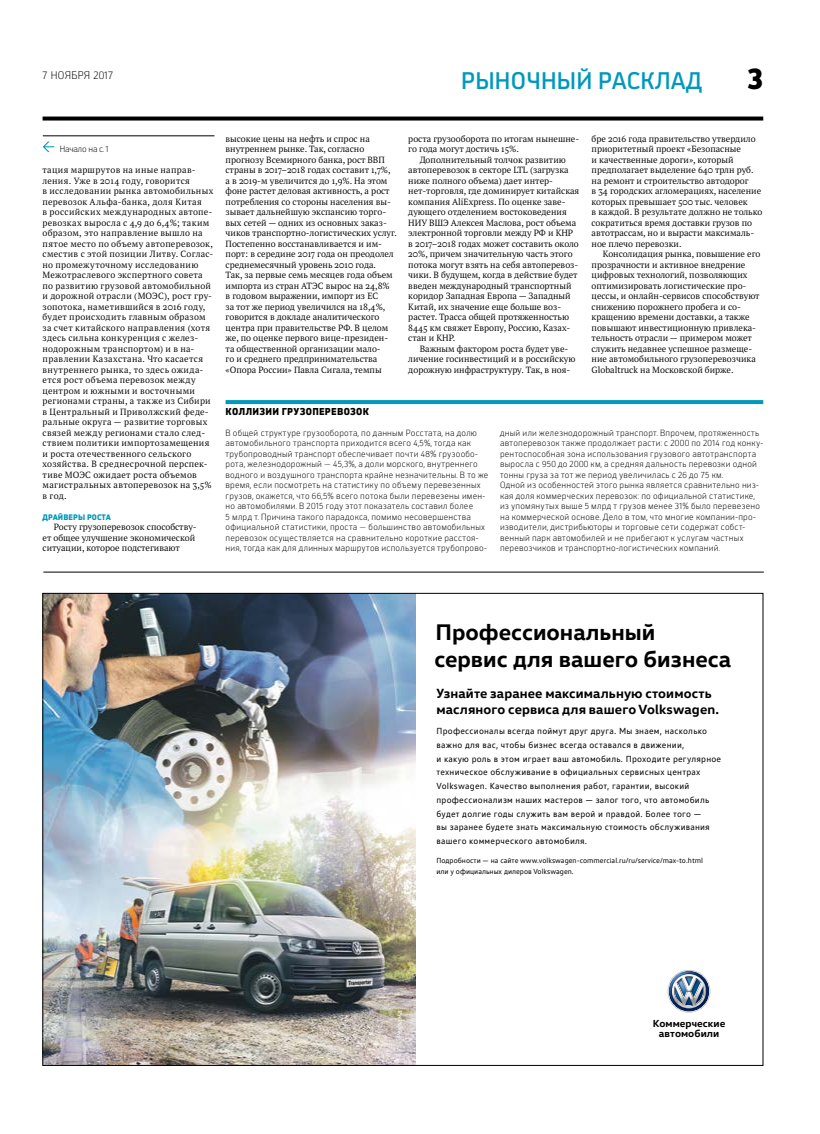
<style>
.page{position:relative;width:820px;height:1134px;background:#fff}
.page>*{position:absolute;margin:0;border:0;box-sizing:border-box;transform-origin:0 0}
.t1{font:700 30px "RBC Grotesk";color:#000}
.t2{font:24px "RBC Grotesk";letter-spacing:.01em;color:#0098bb}
.t3{font:700 23px/27.6px "VW Head";color:#000}
.t4{font:700 13.5px/16.2px "VW Head";letter-spacing:.01em;color:#000}
.t5{font:300 11px "RBC Grotesk";letter-spacing:.03em;color:#000}
.t6{font:700 10.4px "VW Head";letter-spacing:.005em;color:#000}
.t7{font:700 10px "RBC Grotesk";letter-spacing:.025em;color:#000}
.t8{font:9px/10.5px "PT Serif Pro";color:#000}
.t9{font:300 9px/10.5px "RBC Grotesk";letter-spacing:.025em;color:#000}
.t10{font:9px/10.5px "PT Serif Pro";letter-spacing:.03em;color:#000}
.t11{font:9px/13.7px "VW Text";letter-spacing:.025em;color:#000}
.t12{font:300 9px "RBC Grotesk";letter-spacing:-.015em;color:#000}
.t13{font:700 8px "RBC Grotesk";letter-spacing:.01em;color:#0098bb}
.t14{font:7.5px/11.2px "VW Text";color:#000}
.t15{font:7.5px "VW Text";color:#fff}
</style>
<div class="page">
<hr style="left:43px;top:136px;width:171px;height:1px;background:#000">
<svg style="left:43px;top:142px;width:11px;height:10px"></svg>
<svg style="left:225px;top:400px;width:538px;height:4px;background:#0599bc"></svg>
<svg style="left:43px;top:117px;width:720px;height:4px;background:#1d1d1d"></svg>
<img style="left:45px;top:595px;width:371px;height:469px">
<svg style="left:667px;top:970px;width:44px;height:42px"></svg>
<hr style="left:44px;top:572px;width:719px;height:1px;background:#000">
<p class="t5" style="left:43px;top:69px;width:72px">7 НОЯБРЯ 2017</p>
<h2 class="t2" style="left:461px;top:68px;width:242px">РЫНОЧНЫЙ РАСКЛАД</h2>
<h1 class="t1" style="left:747px;top:62px;width:17px">3</h1>
<p class="t12" style="left:60px;top:144px;width:50px">Начало на с. 1</p>
<p class="t10" style="left:43px;top:164px;width:172px">тация маршрутов на иные направ&shy;ления. Уже в 2014 году, говорится<br>в исследовании рынка автомобильных перевозок Альфа-банка, доля Китая<br>в российских международных автопе&shy;ревозках выросла с 4,9 до 6,4%; таким образом, это направление вышло на пятое место по объему автоперевозок, сместив с этой позиции Литву. Соглас&shy;но промежуточному исследованию Межотраслевого экспертного совета по развитию грузовой автомобильной и дорожной отрасли (МОЭС), рост гру&shy;зопотока, наметившийся в 2016 году, будет происходить главным образом за счет китайского направления (хотя здесь сильна конкуренция с желез&shy;нодорожным транспортом) и в на&shy;правлении Казахстана. Что касается внутреннего рынка, то здесь ожида&shy;ется рост объема перевозок между центром и южными и восточными регионами страны, а также из Сибири в Центральный и Приволжский феде&shy;ральные округа — развитие торговых связей между регионами стало след&shy;ствием политики импортозамещения и роста отечественного сельского хозяйства. В среднесрочной перспек&shy;тиве МОЭС ожидает роста объемов магистральных автоперевозок на 3,5% в год.</p>
<p class="t13" style="left:43px;top:512px;width:70px">ДРАЙВЕРЫ РОСТА</p>
<p class="t8" style="left:43px;top:521px;width:155px;text-indent:11px">Росту грузоперевозок способству&shy;ет общее улучшение экономической ситуации, которое подстегивают</p>
<p class="t8" style="left:225px;top:133px;width:173px">высокие цены на нефть и спрос на внутреннем рынке. Так, согласно прогнозу Всемирного банка, рост ВВП страны в 2017–2018 годах составит 1,7%, а в 2019-м увеличится до 1,9%. На этом фоне растет деловая активность, а рост потребления со стороны населения вы&shy;зывает дальнейшую экспансию торго&shy;вых сетей — одних из основных заказ&shy;чиков транспортно-логистических услуг.<br>Постепенно восстанавливается и им&shy;порт: в середине 2017 года он преодолел среднемесячный уровень 2010 года.<br>Так, за первые семь месяцев года объем импорта из стран АТЭС вырос на 24,8%<br>в годовом выражении, импорт из ЕС<br>за тот же период увеличился на 18,4%, говорится в докладе аналитического центра при правительстве РФ. В целом же, по оценке первого вице-президен&shy;та общественной организации мало-<br>го и среднего предпринимательства «Опора России» Павла Сигала, темпы</p>
<p class="t8" style="left:408px;top:133px;width:172px">роста грузооборота по итогам нынешне&shy;го года могут достичь 15%.</p>
<p class="t8" style="left:408px;top:154px;width:172px;text-indent:11px">Дополнительный толчок развитию автоперевозок в секторе LTL (загрузка ниже полного объема) дает интер&shy;нет-торговля, где доминирует китайская компания AliExpress. По оценке заве&shy;дующего отделением востоковедения НИУ ВШЭ Алексея Маслова, рост объема электронной торговли между РФ и КНР в 2017–2018 годах может составить около 20%, причем значительную часть этого потока могут взять на себя автоперевоз&shy;чики. В будущем, когда в действие будет введен международный транспортный коридор Западная Европа — Западный Китай, их значение еще больше воз&shy;растет. Трасса общей протяженностью 8445 км свяжет Европу, Россию, Казах&shy;стан и КНР.</p>
<p class="t8" style="left:408px;top:343px;width:168px;text-align:center">Важным фактором роста будет уве&shy;личение госинвестиций и в российскую дорожную инфраструктуру. Так, в ноя-</p>
<p class="t8" style="left:591px;top:133px;width:172px">бре 2016 года правительство утвердило приоритетный проект «Безопасные<br>и качественные дороги», который предполагает выделение 640 трлн руб. на ремонт и строительство автодорог<br>в 34 городских агломерациях, население которых превышает 500 тыс. человек<br>в каждой. В результате должно не только сократиться время доставки грузов по автотрассам, но и вырасти максималь&shy;ное плечо перевозки.</p>
<p class="t8" style="left:591px;top:248px;width:170px;text-indent:11px">Консолидация рынка, повышение его прозрачности и активное внедрение цифровых технологий, позволяющих оптимизировать логистические про&shy;цессы, и онлайн-сервисов способствуют снижению порожнего пробега и со&shy;кращению времени доставки, а также повышают инвестиционную привлека&shy;тельность отрасли — примером может служить недавнее успешное размеще&shy;ние автомобильного грузоперевозчика Globaltruck на Московской бирже.</p>
<p class="t7" style="left:225px;top:405px;width:145px">КОЛЛИЗИИ ГРУЗОПЕРЕВОЗОК</p>
<p class="t9" style="left:225px;top:427px;width:264px">В общей структуре грузооборота, по данным Росстата, на долю автомобильного транспорта приходится всего 4,5%, тогда как трубопроводный транспорт обеспечивает почти 48% грузообо&shy;рота, железнодорожный — 45,3%, а доли морского, внутреннего водного и воздушного транспорта крайне незначительны. В то же время, если посмотреть на статистику по объему перевезенных грузов, окажется, что 66,5% всего потока были перевезены имен&shy;но автомобилями. В 2015 году этот показатель составил более<br>5 млрд т. Причина такого парадокса, помимо несовершенства официальной статистики, проста — большинство автомобильных перевозок осуществляется на сравнительно короткие расстоя&shy;ния, тогда как для длинных маршрутов используется трубопрово-</p>
<p class="t9" style="left:500px;top:428px;width:264px">дный или железнодорожный транспорт. Впрочем, протяженность автоперевозок также продолжает расти: с 2000 по 2014 год конку&shy;рентоспособная зона использования грузового автотранспорта выросла с 950 до 2000 км, а средняя дальность перевозки одной тонны груза за тот же период увеличилась с 26 до 75 км.<br>Одной из особенностей этого рынка является сравнительно низ&shy;кая доля коммерческих перевозок: по официальной статистике, из упомянутых выше 5 млрд т грузов менее 31% было перевезено на коммерческой основе. Дело в том, что многие компании-про&shy;изводители, дистрибьюторы и торговые сети содержат собст&shy;венный парк автомобилей и не прибегают к услугам частных перевозчиков и транспортно-логистических компаний.</p>
<h3 class="t3" style="left:434px;top:617px;width:298px">Профессиональный сервис для вашего бизнеса</h3>
<h3 class="t4" style="left:436px;top:684px;width:284px">Узнайте заранее максимальную стоимость масляного сервиса для вашего Volkswagen.</h3>
<p class="t11" style="left:436px;top:724px;width:286px">Профессионалы всегда поймут друг друга. Мы знаем, насколько важно для вас, чтобы бизнес всегда оставался в движении,<br>и какую роль в этом играет ваш автомобиль. Проходите регулярное техническое обслуживание в официальных сервисных центрах Volkswagen. Качество выполнения работ, гарантии, высокий профессионализм наших мастеров — залог того, что автомобиль будет долгие годы служить вам верой и правдой. Более того —<br>вы заранее будете знать максимальную стоимость обслуживания вашего коммерческого автомобиля.</p>
<p class="t14" style="left:436px;top:855px;width:268px">Подробности — на сайте www.volkswagen-commercial.ru/ru/service/max-to.html или у официальных дилеров Volkswagen.</p>
<p class="t15" style="left:394px;top:1038px;width:29px;rotate:-90deg">Реклама</p>
<p class="t6" style="left:652px;top:1016px;width:74px">Коммерческие</p>
<p class="t6" style="left:658px;top:1027px;width:62px">автомобили</p>
</div>
